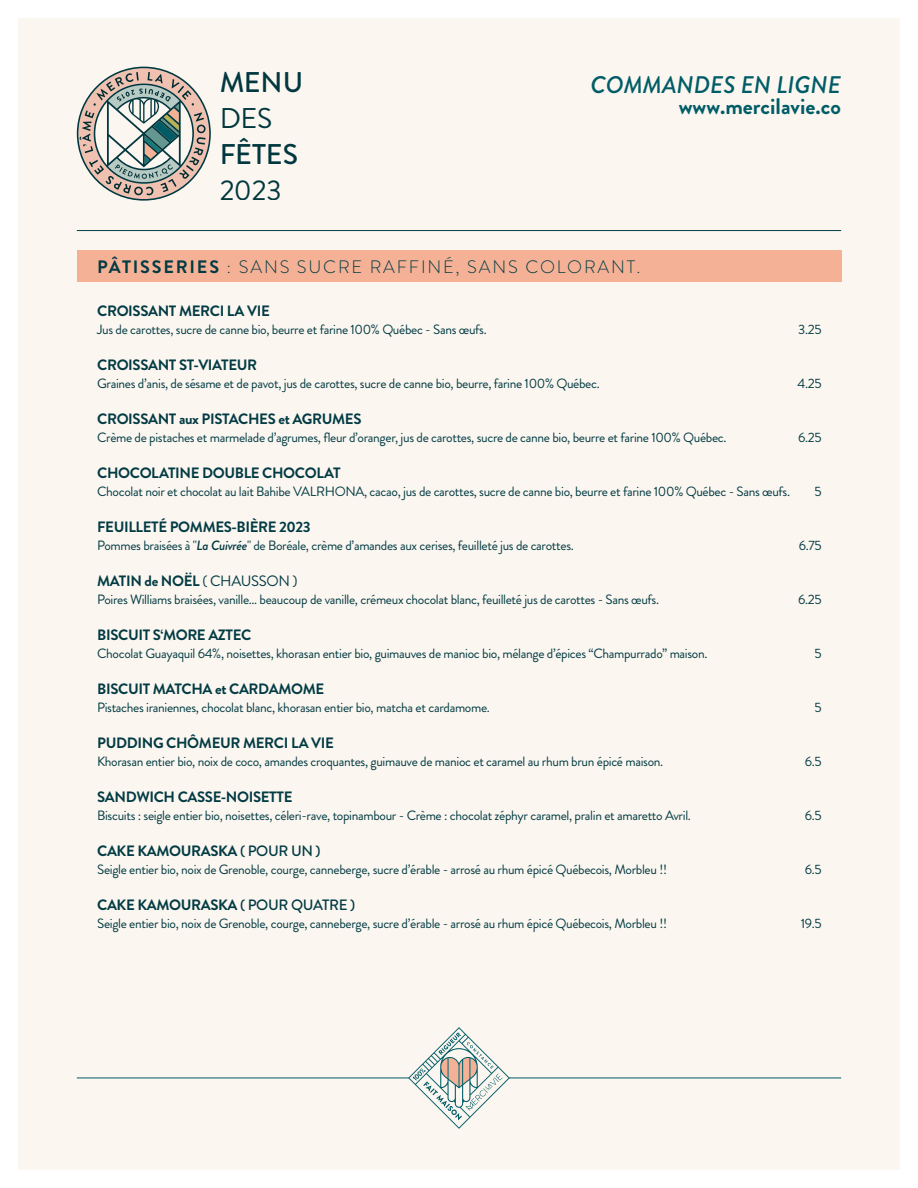
<style>
.page{position:relative;width:918px;height:1188px;background:#fff}
.page>*{position:absolute;margin:0;border:0;box-sizing:border-box;transform-origin:0 0}
.t1{font:500 28.5px "Brandon Grotesque";color:#023b44}
.t2{font:28.5px "Brandon Grotesque";color:#023b44}
.t3{font:italic 500 24px "Brandon Grotesque";color:#005c67}
.t4{font:700 22.5px "Brandon Grotesque";color:#005c67}
.t5{font:300 18px "Brandon Grotesque";letter-spacing:.1em;color:#023b44}
.t6{font:700 15px "Brandon Grotesque";letter-spacing:-.025em;color:#023b44}
.t7{font:13.5px "Brandon Grotesque";letter-spacing:-.025em;color:#023b44}
.s1{font-weight:700}
.s2{font-weight:500;font-style:italic}
.s3{font-weight:400}
.s4{font-weight:500}
</style>
<div class="page">
<div style="left:18px;top:18px;width:882px;height:1152px;background:#fbf6ef"></div>
<div style="left:77px;top:251px;width:764px;height:31px;background:#f5b195"></div>
<hr style="left:77px;top:230px;width:764px;height:1px;background:#023b44">
<svg style="left:77px;top:67px;width:134px;height:134px"></svg>
<hr style="left:509px;top:1078px;width:332px;height:1px;background:#005c67">
<hr style="left:77px;top:1078px;width:332px;height:1px;background:#005c67">
<svg style="left:408px;top:1027px;width:102px;height:102px"></svg>
<h1 class="t1" style="left:219px;top:62px;width:86px">MENU</h1>
<h1 class="t2" style="left:219px;top:98px;width:55px">DES</h1>
<h1 class="t1" style="left:219px;top:134px;width:80px">FÊTES</h1>
<h1 class="t2" style="left:219px;top:170px;width:64px">2023</h1>
<h2 class="t3" style="left:590px;top:68px;width:252px">COMMANDES EN LIGNE</h2>
<h3 class="t4" style="left:679px;top:90px;width:164px">www.mercilavie.co</h3>
<h3 class="t5" style="left:97px;top:254px;width:545px"><span class="s1">PÂTISSERIES</span> : SANS SUCRE RAFFINÉ, SANS COLORANT.</h3>
<p class="t6" style="left:97px;top:300px;width:174px">CROISSANT MERCI LA VIE</p>
<p class="t7" style="left:97px;top:320px;width:391px">Jus de carottes, sucre de canne bio, beurre et farine 100% Québec - Sans œufs.</p>
<p class="t7" style="left:798px;top:320px;width:25px">3.25</p>
<p class="t6" style="left:97px;top:354px;width:162px">CROISSANT ST-VIATEUR</p>
<p class="t7" style="left:97px;top:374px;width:504px">Graines d’anis, de sésame et de pavot, jus de carottes, sucre de canne bio, beurre, farine 100% Québec.</p>
<p class="t7" style="left:797px;top:374px;width:26px">4.25</p>
<p class="t6" style="left:97px;top:408px;width:266px">CROISSANT aux PISTACHES et AGRUMES</p>
<p class="t7" style="left:97px;top:428px;width:631px">Crème de pistaches et marmelade d’agrumes, fleur d’oranger, jus de carottes, sucre de canne bio, beurre et farine 100% Québec.</p>
<p class="t7" style="left:798px;top:428px;width:25px">6.25</p>
<p class="t6" style="left:97px;top:462px;width:245px">CHOCOLATINE DOUBLE CHOCOLAT</p>
<p class="t7" style="left:97px;top:482px;width:694px">Chocolat noir et chocolat au lait Bahibe VALRHONA, cacao, jus de carottes, sucre de canne bio, beurre et farine 100% Québec - Sans œufs.</p>
<p class="t7" style="left:814px;top:482px;width:9px">5</p>
<p class="t6" style="left:97px;top:516px;width:215px">FEUILLETÉ POMMES-BIÈRE 2023</p>
<p class="t7" style="left:97px;top:536px;width:478px">Pommes braisées à "<span class="s2">La Cuivrée</span>" de Boréale, crème d’amandes aux cerises, feuilleté jus de carottes.</p>
<p class="t7" style="left:799px;top:536px;width:24px">6.75</p>
<p class="t6" style="left:97px;top:570px;width:202px">MATIN de NOËL <span class="s3">( CHAUSSON )</span></p>
<p class="t7" style="left:97px;top:590px;width:563px">Poires Williams braisées, vanille... beaucoup de vanille, crémeux chocolat blanc, feuilleté jus de carottes - Sans œufs.</p>
<p class="t7" style="left:798px;top:590px;width:25px">6.25</p>
<p class="t6" style="left:97px;top:624px;width:156px">BISCUIT S‘MORE AZTEC</p>
<p class="t7" style="left:97px;top:644px;width:612px">Chocolat Guayaquil 64%, noisettes, khorasan entier bio, guimauves de manioc bio, mélange d’épices “Champurrado” maison.</p>
<p class="t7" style="left:814px;top:644px;width:9px">5</p>
<p class="t6" style="left:97px;top:678px;width:229px">BISCUIT MATCHA et CARDAMOME</p>
<p class="t7" style="left:97px;top:698px;width:394px">Pistaches iraniennes, chocolat blanc, khorasan entier bio, matcha et cardamome.</p>
<p class="t7" style="left:814px;top:698px;width:9px">5</p>
<p class="t6" style="left:97px;top:732px;width:238px">PUDDING CHÔMEUR MERCI LA VIE</p>
<p class="t7" style="left:97px;top:752px;width:568px">Khorasan entier bio, noix de coco, amandes croquantes, guimauve de manioc et caramel au rhum brun épicé maison.</p>
<p class="t7" style="left:805px;top:752px;width:18px">6.5</p>
<p class="t6" style="left:97px;top:786px;width:197px">SANDWICH CASSE-NOISETTE</p>
<p class="t7" style="left:97px;top:806px;width:595px">Biscuits : seigle entier bio, noisettes, céleri-rave, topinambour - Crème : chocolat zéphyr caramel, pralin et amaretto Avril.</p>
<p class="t7" style="left:805px;top:806px;width:18px">6.5</p>
<p class="t6" style="left:97px;top:840px;width:225px">CAKE KAMOURASKA <span class="s4">( POUR UN )</span></p>
<p class="t7" style="left:97px;top:860px;width:571px">Seigle entier bio, noix de Grenoble, courge, canneberge, sucre d’érable - arrosé au rhum épicé Québecois, Morbleu !!</p>
<p class="t7" style="left:805px;top:860px;width:18px">6.5</p>
<p class="t6" style="left:97px;top:894px;width:260px">CAKE KAMOURASKA <span class="s4">( POUR QUATRE )</span></p>
<p class="t7" style="left:97px;top:914px;width:571px">Seigle entier bio, noix de Grenoble, courge, canneberge, sucre d’érable - arrosé au rhum épicé Québecois, Morbleu !!</p>
<p class="t7" style="left:801px;top:914px;width:22px">19.5</p>
</div>
